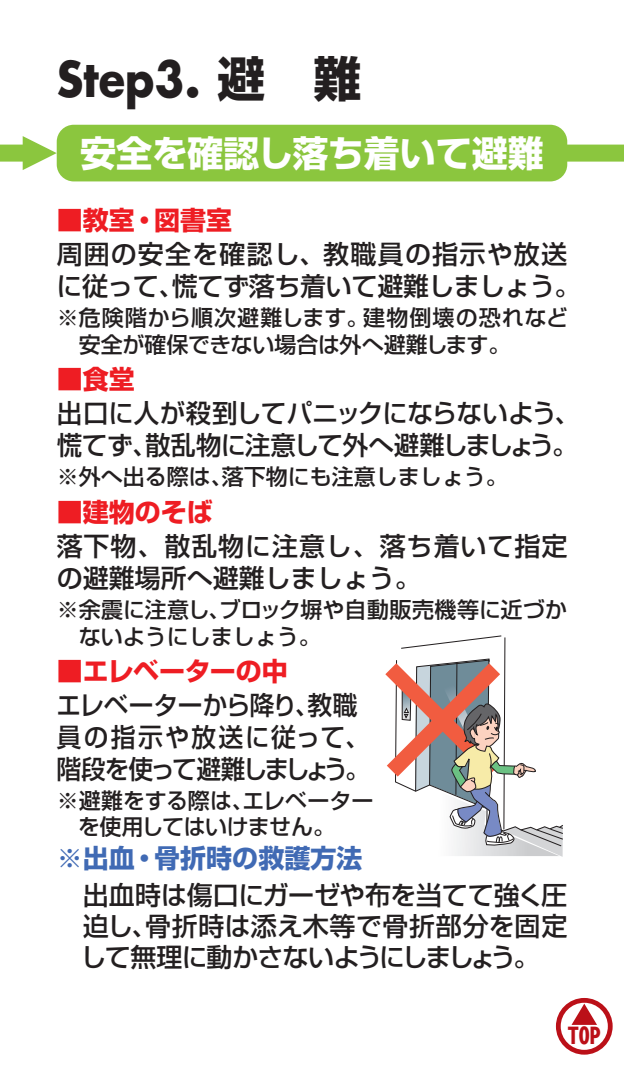
<style>
.page{position:relative;width:624px;height:1066px;background:#fff}
.page>*{position:absolute;margin:0;border:0;box-sizing:border-box;transform-origin:0 0}
.t1{font:700 48px "Futura";color:#231f20;scale:.9 1}
.t2{font:700 36px "Shin Go Pro";color:#fff}
.t3{font:500 26px/31.2px "Shin Go Pro";color:#231f20}
.t4{font:500 26px/32px "Shin Go Pro";letter-spacing:-.02em;color:#231f20}
.t5{font:500 26px/32px "Shin Go Pro";color:#231f20;scale:.95 1}
.t6{font:500 26px/32px "Shin Go Pro";letter-spacing:.035em;color:#231f20}
.t7{font:700 26px "Shin Go Pro";color:#ee1d23}
.t8{font:700 26px "Shin Go Pro";color:#406ab4}
.t9{font:500 22px/26.4px "Shin Go Pro";color:#231f20}
.t10{font:700 22px "Gothic MB101 Pro";color:#bb1018}
.s1{font-family:"Shin Go Pro"}
</style>
<div class="page">
<div style="left:0;top:145px;width:34px;height:17px;background:#8bc63e"></div>
<svg style="left:23px;top:136px;width:34px;height:34px"></svg>
<svg style="left:401px;top:635px;width:101px;height:14px"></svg>
<hr style="left:503px;top:637px;width:2px;height:192px;background:#231f20">
<svg style="left:385px;top:658px;width:178px;height:199px"></svg>
<div style="left:383px;top:145px;width:241px;height:17px;background:#8bc63e"></div>
<div style="left:57px;top:125px;width:510px;height:56px;background:#8bc63e;border-radius:17px"></div>
<svg style="left:556px;top:998px;width:56px;height:56px"></svg>
<h1 class="t1" style="left:57px;top:46px;width:340px">Step3. <span class="s1">避　難</span></h1>
<h2 class="t2" style="left:80px;top:125px;width:465px">安全を確認し落ち着いて避難</h2>
<p class="t7" style="left:57px;top:200px;width:177px">■教室・図書室</p>
<p class="t7" style="left:206px;top:200px;width:27px">館</p>
<p class="t3" style="left:56px;top:235px;width:525px">周囲の安全を確認し、教職員の指示や放送に従って、慌てず落ち着いて避難しましょう。</p>
<p class="t9" style="left:79px;top:302px;width:491px;text-indent:-22px">※危険階から順次避難します。建物倒壊の恐れなど安全が確保できない場合は外へ避難します。</p>
<p class="t7" style="left:57px;top:359px;width:79px">■食堂</p>
<p class="t4" style="left:57px;top:394px;width:524px">出口に人が殺到してパニックにならないよう、慌てず、散乱物に注意して外へ避難しましょう。</p>
<p class="t9" style="left:57px;top:461px;width:452px">※外へ出る際は、落下物にも注意しましょう。</p>
<p class="t7" style="left:57px;top:492px;width:158px">■建物のそば</p>
<p class="t6" style="left:57px;top:527px;width:512px">落下物、散乱物に注意し、落ち着いて指定の避難場所へ避難しましょう。</p>
<p class="t9" style="left:79px;top:594px;width:490px;text-indent:-22px">※余震に注意し、ブロック塀や自動販売機等に近づかないようにしましょう。</p>
<p class="t7" style="left:57px;top:651px;width:233px">■エレベーターの中</p>
<p class="t5" style="left:56px;top:686px;width:331px">エレベーターから降り、教職員の指示や放送に従って、階段を使って避難しましょう。</p>
<p class="t9" style="left:78px;top:785px;width:297px;text-indent:-21px">※避難をする際は、エレベーターを使用してはいけません。</p>
<p class="t8" style="left:57px;top:837px;width:307px">※出血・骨折時の救護方法</p>
<p class="t3" style="left:80px;top:876px;width:488px;text-align:justify">出血時は傷口にガーゼや布を当てて強く圧迫し、骨折時は添え木等で骨折部分を固定して無理に動かさないようにしましょう。</p>
<p class="t10" style="left:567px;top:1018px;width:34px">TOP</p>
</div>
